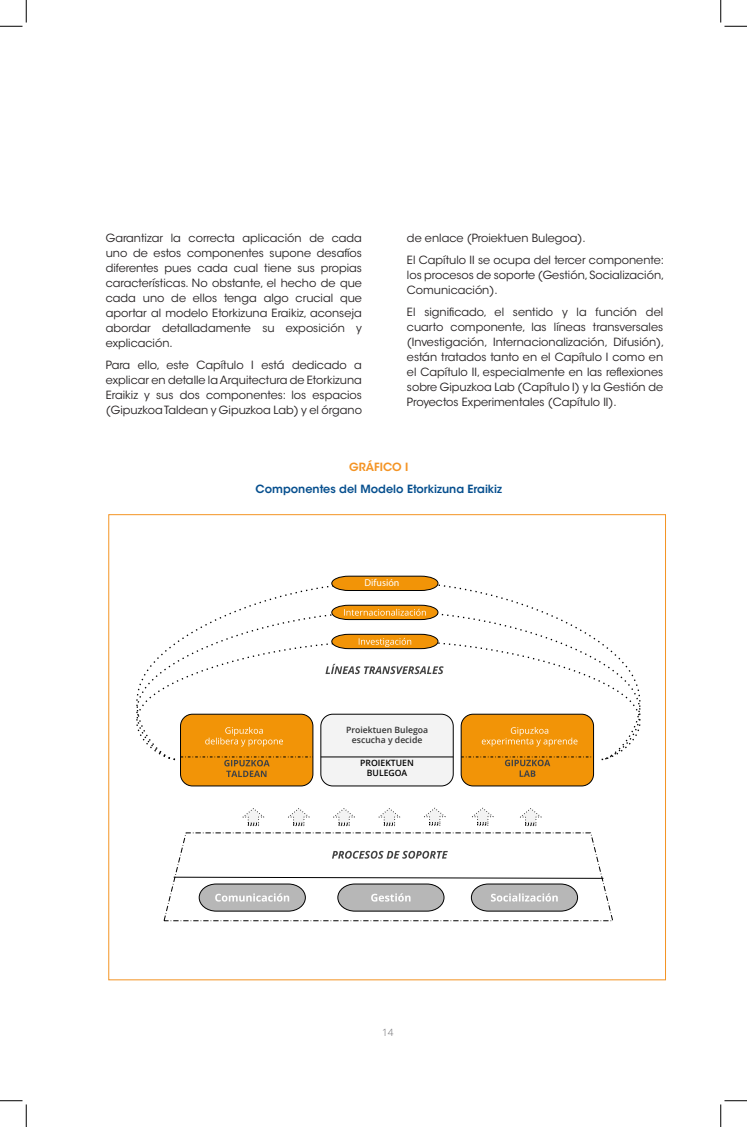
<style>
.page{position:relative;width:747px;height:1127px;background:#fff}
.page>*{position:absolute;margin:0;border:0;box-sizing:border-box;transform-origin:0 0}
.t1{font:11.25px/15px "ITC Avant Garde Std";color:#231f20;text-align:justify}
.t2{font:600 11.25px "ITC Avant Garde Std";color:#064f8e}
.t3{font:600 11.25px "ITC Avant Garde Std";color:#f49424}
.t4{font:10px "Myriad Pro";color:#fff}
.t5{font:300 10px "Open Sans";color:#636366}
.t6{font:600 8.62px/10.4px "Open Sans";color:#333;text-align:center}
.t7{font:600 8.62px/10.4px "Open Sans";color:#000;text-align:center}
</style>
<div class="page">
<svg style="left:320px;top:760px;width:134px;height:26px"></svg>
<svg style="left:180px;top:760px;width:134px;height:26px;background:#dc8b10"></svg>
<svg style="left:460px;top:760px;width:134px;height:26px;background:#e08c0f"></svg>
<svg style="left:163px;top:832px;width:450px;height:89px"></svg>
<div style="left:216px;top:842px;width:347px;height:27px;background:#fff"></div>
<svg style="left:332px;top:850px;width:116px;height:8px"></svg>
<svg style="left:173px;top:876px;width:431px;height:35px"></svg>
<svg style="left:333px;top:808px;width:22px;height:18px"></svg>
<svg style="left:136px;top:584px;width:505px;height:176px"></svg>
<svg style="left:331px;top:633px;width:108px;height:16px;background:#d69433"></svg>
<svg style="left:331px;top:604px;width:108px;height:16px;background:#d59638"></svg>
<svg style="left:331px;top:575px;width:108px;height:16px;background:#d48d23"></svg>
<div style="left:289px;top:657px;width:191px;height:27px;background:#fff"></div>
<svg style="left:326px;top:663px;width:118px;height:11px"></svg>
<svg style="left:472px;top:807px;width:22px;height:18px"></svg>
<svg style="left:424px;top:807px;width:22px;height:18px"></svg>
<svg style="left:288px;top:808px;width:22px;height:18px"></svg>
<svg style="left:242px;top:808px;width:23px;height:18px"></svg>
<svg style="left:520px;top:808px;width:22px;height:18px"></svg>
<svg style="left:378px;top:808px;width:23px;height:18px"></svg>
<svg style="left:0;top:0;width:27px;height:27px"></svg>
<svg style="left:0;top:1100px;width:27px;height:26px"></svg>
<svg style="left:721px;top:0;width:26px;height:27px"></svg>
<svg style="left:721px;top:1100px;width:26px;height:26px"></svg>
<p class="t1" style="left:106px;top:230px;width:258px">Garantizar la correcta aplicación de cada uno de estos componentes supone desafíos diferentes pues cada cual tiene sus propias características. No obstante, el hecho de que cada uno de ellos tenga algo crucial que aportar al modelo Etorkizuna Eraikiz, aconseja abordar detalladamente su exposición y explicación.</p>
<p class="t1" style="left:106px;top:358px;width:258px">Para ello, este Capítulo I está dedicado a explicar en detalle la Arquitectura de Etorkizuna Eraikiz y sus dos componentes: los espacios (Gipuzkoa Taldean y Gipuzkoa Lab) y el órgano</p>
<p class="t1" style="left:407px;top:230px;width:180px">de enlace (Proiektuen Bulegoa).</p>
<p class="t1" style="left:407px;top:253px;width:259px">El Capítulo II se ocupa del tercer componente: los procesos de soporte (Gestión, Socialización, Comunicación).</p>
<p class="t1" style="left:407px;top:305px;width:259px">El significado, el sentido y la función del cuarto componente, las líneas transversales (Investigación, Internacionalización, Difusión), están tratados tanto en el Capítulo I como en el Capítulo II, especialmente en las reflexiones sobre Gipuzkoa Lab (Capítulo I) y la Gestión de Proyectos Experimentales (Capítulo II).</p>
<p class="t3" style="left:349px;top:459px;width:61px">GRÁFICO I</p>
<p class="t2" style="left:256px;top:481px;width:248px">Componentes del Modelo Etorkizuna Eraikiz</p>
<p class="t4" style="left:365px;top:576px;width:36px">Difusión</p>
<p class="t6" style="left:346px;top:724px;width:84px">Proiektuen Bulegoa escucha y decide</p>
<p class="t7" style="left:360px;top:757px;width:55px">PROIEKTUEN<br>BULEGOA</p>
<p class="t5" style="left:382px;top:1024px;width:13px">14</p>
</div>
